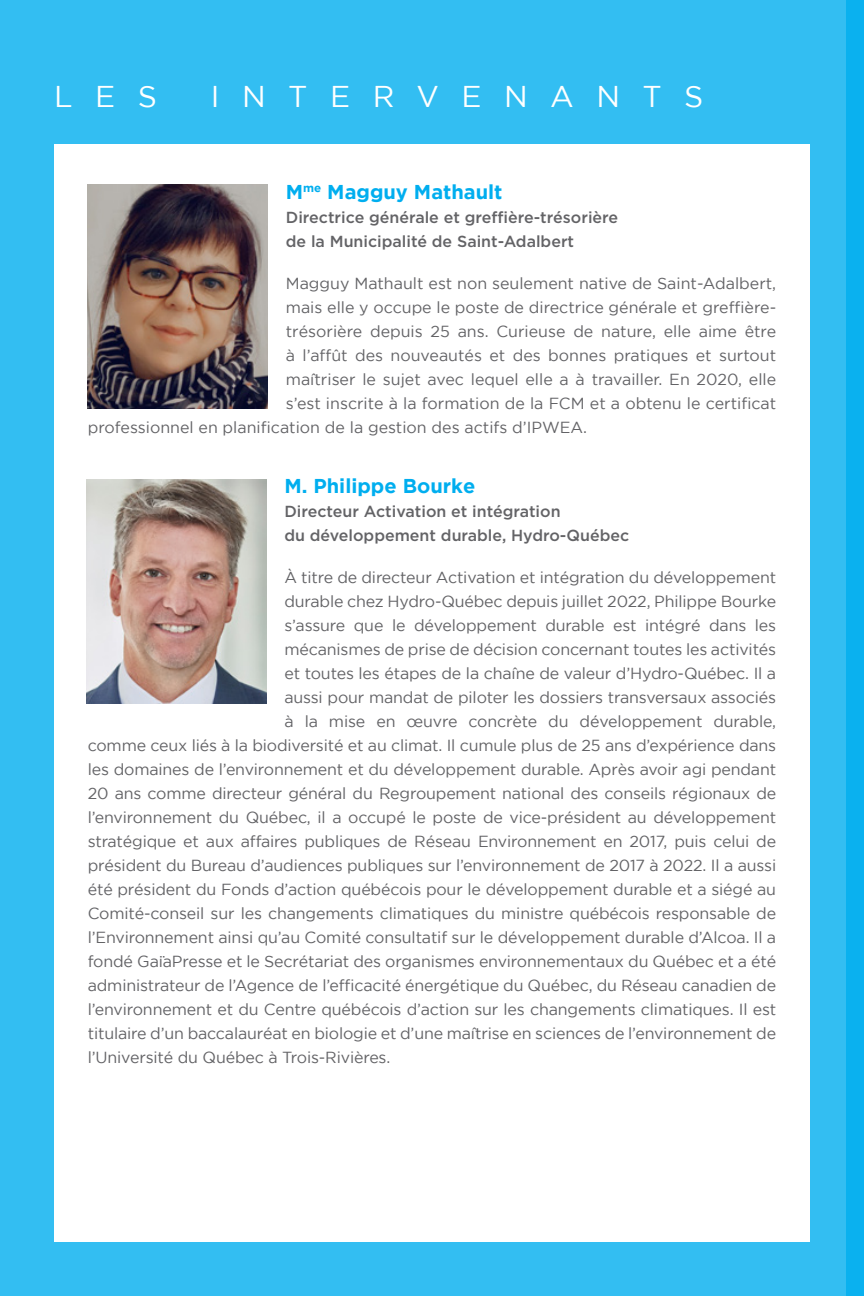
<style>
.page{position:relative;width:864px;height:1296px;background:#33bef2}
.page>*{position:absolute;margin:0;border:0;box-sizing:border-box;transform-origin:0 0}
.t1{font:30px "Gotham";letter-spacing:.75em;color:#fff}
.conférencier{font:700 20px "Gotham";color:#00aeef}
.bio{font:16px "Gotham";letter-spacing:-.01em;color:#636366}
.titre_conférencier{font:500 16px/24px "Gotham";color:#636366}
</style>
<div class="page">
<div style="left:846px;top:0;width:18px;height:1296px;background:#0ab1ef"></div>
<div style="left:54px;top:144px;width:756px;height:1098px;background:#fff"></div>
<img style="left:86px;top:479px;width:180px;height:224px">
<img style="left:88px;top:184px;width:180px;height:224px">
<p class="t1" style="left:54px;top:80px;width:104px">LES</p>
<p class="t1" style="left:211px;top:80px;width:494px">INTERVENANTS</p>
<p class="conférencier" style="left:286px;top:180px;width:218px">M<sup>me</sup> Magguy Mathault</p>
<p class="titre_conférencier" style="left:286px;top:205px;width:334px">Directrice générale et greffière-trésorière de la Municipalité de Saint-Adalbert</p>
<p class="bio" style="left:286px;top:275px;width:492px">Magguy Mathault est non seulement native de Saint-Adalbert,</p>
<p class="bio" style="left:286px;top:299px;width:492px">mais elle y occupe le poste de directrice générale et greffière-</p>
<p class="bio" style="left:286px;top:323px;width:492px">trésorière depuis 25 ans. Curieuse de nature, elle aime être</p>
<p class="bio" style="left:286px;top:347px;width:492px">à l’affût des nouveautés et des bonnes pratiques et surtout</p>
<p class="bio" style="left:286px;top:371px;width:492px">maîtriser le sujet avec lequel elle a à travailler. En 2020, elle</p>
<p class="bio" style="left:286px;top:395px;width:492px">s’est inscrite à la formation de la FCM et a obtenu le certificat</p>
<p class="bio" style="left:88px;top:419px;width:501px">professionnel en planification de la gestion des actifs d’IPWEA.</p>
<p class="conférencier" style="left:284px;top:474px;width:192px">M. Philippe Bourke</p>
<p class="titre_conférencier" style="left:284px;top:499px;width:346px">Directeur Activation et intégration<br>du développement durable, Hydro-Québec</p>
<p class="bio" style="left:284px;top:569px;width:493px">À titre de directeur Activation et intégration du développement</p>
<p class="bio" style="left:284px;top:593px;width:493px">durable chez Hydro-Québec depuis juillet 2022, Philippe Bourke</p>
<p class="bio" style="left:284px;top:617px;width:493px">s’assure que le développement durable est intégré dans les</p>
<p class="bio" style="left:284px;top:641px;width:493px">mécanismes de prise de décision concernant toutes les activités</p>
<p class="bio" style="left:284px;top:665px;width:493px">et toutes les étapes de la chaîne de valeur d’Hydro-Québec. Il a</p>
<p class="bio" style="left:284px;top:689px;width:493px">aussi pour mandat de piloter les dossiers transversaux associés</p>
<p class="bio" style="left:284px;top:713px;width:493px">à la mise en œuvre concrète du développement durable,</p>
<p class="bio" style="left:88px;top:737px;width:690px">comme ceux liés à la biodiversité et au climat. Il cumule plus de 25 ans d’expérience dans</p>
<p class="bio" style="left:88px;top:761px;width:690px">les domaines de l’environnement et du développement durable. Après avoir agi pendant</p>
<p class="bio" style="left:88px;top:785px;width:690px">20 ans comme directeur général du Regroupement national des conseils régionaux de</p>
<p class="bio" style="left:88px;top:809px;width:690px">l’environnement du Québec, il a occupé le poste de vice-président au développement</p>
<p class="bio" style="left:88px;top:833px;width:690px">stratégique et aux affaires publiques de Réseau Environnement en 2017, puis celui de</p>
<p class="bio" style="left:88px;top:857px;width:690px">président du Bureau d’audiences publiques sur l’environnement de 2017 à 2022. Il a aussi</p>
<p class="bio" style="left:88px;top:881px;width:690px">été président du Fonds d’action québécois pour le développement durable et a siégé au</p>
<p class="bio" style="left:88px;top:905px;width:690px">Comité-conseil sur les changements climatiques du ministre québécois responsable de</p>
<p class="bio" style="left:88px;top:929px;width:690px">l’Environnement ainsi qu’au Comité consultatif sur le développement durable d’Alcoa. Il a</p>
<p class="bio" style="left:88px;top:953px;width:690px">fondé GaïaPresse et le Secrétariat des organismes environnementaux du Québec et a été</p>
<p class="bio" style="left:88px;top:977px;width:690px">administrateur de l’Agence de l’efficacité énergétique du Québec, du Réseau canadien de</p>
<p class="bio" style="left:88px;top:1001px;width:690px">l’environnement et du Centre québécois d’action sur les changements climatiques. Il est</p>
<p class="bio" style="left:88px;top:1025px;width:690px">titulaire d’un baccalauréat en biologie et d’une maîtrise en sciences de l’environnement de</p>
<p class="bio" style="left:88px;top:1049px;width:304px">l’Université du Québec à Trois-Rivières.</p>
</div>
